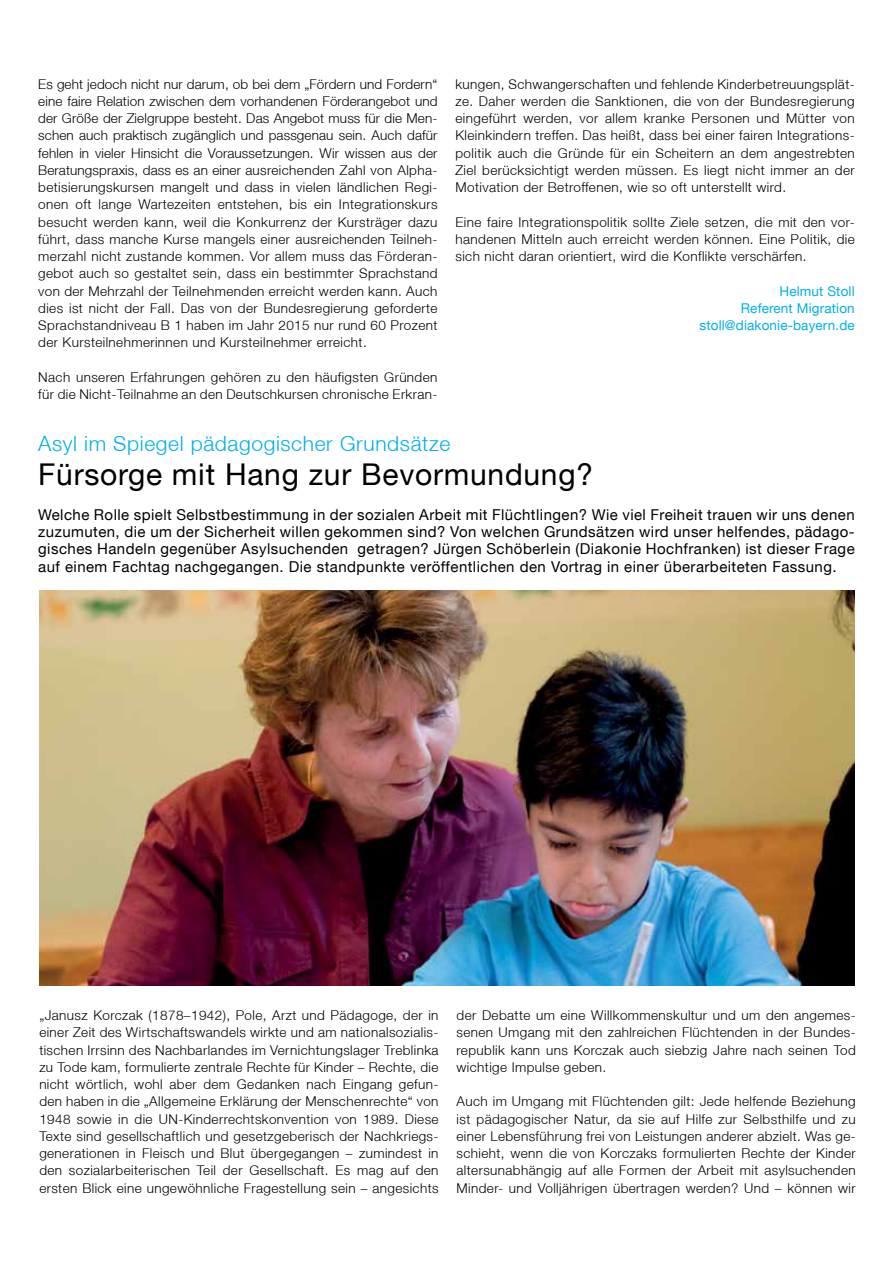
<style>
.page{position:relative;width:893px;height:1263px;background:#fff}
.page>*{position:absolute;margin:0;border:0;box-sizing:border-box;transform-origin:0 0}
.t1{font:30px "Helvetica Neue LT";letter-spacing:.025em;color:#000}
.t2{font:300 21px "Helvetica Neue LT";letter-spacing:.03em;color:#00aeef}
.t3{font:15px/17.2px "Helvetica Neue LT";letter-spacing:.03em;color:#000;text-align:justify}
.t4{font:300 13.5px/17.2px "Helvetica Neue LT";letter-spacing:.03em;color:#000;text-align:justify}
.t5{font:13.5px/17.2px "Helvetica Neue LT";letter-spacing:.01em;color:#00aeef;text-align:right}
</style>
<div class="page">
<img style="left:40px;top:591px;width:815px;height:395px">
<p class="t4" style="left:38px;top:75px;width:401px">Es geht jedoch nicht nur darum, ob bei dem „Fördern und Fordern“ eine faire Relation zwischen dem vorhandenen Förderangebot und der Größe der Zielgruppe besteht. Das Angebot muss für die Men&shy;schen auch praktisch zugänglich und passgenau sein. Auch dafür fehlen in vieler Hinsicht die Voraussetzungen. Wir wissen aus der Beratungspraxis, dass es an einer ausreichenden Zahl von Alpha&shy;betisierungskursen mangelt und dass in vielen ländlichen Regi&shy;onen oft lange Wartezeiten entstehen, bis ein Integrationskurs besucht werden kann, weil die Konkurrenz der Kursträger dazu führt, dass manche Kurse mangels einer ausreichenden Teilneh&shy;merzahl nicht zustande kommen. Vor allem muss das Förderan&shy;gebot auch so gestaltet sein, dass ein bestimmter Sprachstand von der Mehrzahl der Teilnehmenden erreicht werden kann. Auch dies ist nicht der Fall. Das von der Bundesregierung geforderte Sprachstandniveau B 1 haben im Jahr 2015 nur rund 60 Prozent der Kursteilnehmerinnen und Kursteilnehmer erreicht.</p>
<p class="t4" style="left:38px;top:368px;width:401px">Nach unseren Erfahrungen gehören zu den häufigsten Gründen für die Nicht-Teilnahme an den Deutschkursen chronische Erkran-</p>
<p class="t4" style="left:455px;top:75px;width:401px">kungen, Schwangerschaften und fehlende Kinderbetreuungsplät&shy;ze. Daher werden die Sanktionen, die von der Bundesregierung eingeführt werden, vor allem kranke Personen und Mütter von Kleinkindern treffen. Das heißt, dass bei einer fairen Integrations&shy;politik auch die Gründe für ein Scheitern an dem angestrebten Ziel berücksichtigt werden müssen. Es liegt nicht immer an der Motivation der Betroffenen, wie so oft unterstellt wird.</p>
<p class="t4" style="left:455px;top:213px;width:401px">Eine faire Integrationspolitik sollte Ziele setzen, die mit den vor&shy;handenen Mitteln auch erreicht werden können. Eine Politik, die sich nicht daran orientiert, wird die Konflikte verschärfen.</p>
<p class="t5" style="left:699px;top:282px;width:157px">Helmut Stoll<br>Referent Migration stoll@diakonie-bayern.de</p>
<h2 class="t2" style="left:38px;top:430px;width:413px">Asyl im Spiegel pädagogischer Grundsätze</h2>
<h1 class="t1" style="left:38px;top:457px;width:556px">Fürsorge mit Hang zur Bevormundung?</h1>
<p class="t3" style="left:38px;top:506px;width:818px">Welche Rolle spielt Selbstbestimmung in der sozialen Arbeit mit Flüchtlingen? Wie viel Freiheit trauen wir uns denen zuzumuten, die um der Sicherheit willen gekommen sind? Von welchen Grundsätzen wird unser helfendes, pädago&shy;gisches Handeln gegenüber Asylsuchenden getragen? Jürgen Schöberlein (Diakonie Hochfranken) ist dieser Frage auf einem Fachtag nachgegangen. Die standpunkte veröffentlichen den Vortrag in einer überarbeiteten Fassung.</p>
<p class="t4" style="left:39px;top:1006px;width:401px">„Janusz Korczak (1878–1942), Pole, Arzt und Pädagoge, der in einer Zeit des Wirtschaftswandels wirkte und am nationalsozialis&shy;tischen Irrsinn des Nachbarlandes im Vernichtungslager Treblinka zu Tode kam, formulierte zentrale Rechte für Kinder – Rechte, die nicht wörtlich, wohl aber dem Gedanken nach Eingang gefun&shy;den haben in die „Allgemeine Erklärung der Menschenrechte“ von 1948 sowie in die UN-Kinderrechtskonvention von 1989. Diese Texte sind gesellschaftlich und gesetzgeberisch der Nachkriegs&shy;generationen in Fleisch und Blut übergegangen – zumindest in den sozialarbeiterischen Teil der Gesellschaft. Es mag auf den ersten Blick eine ungewöhnliche Fragestellung sein – angesichts</p>
<p class="t4" style="left:457px;top:1006px;width:401px">der Debatte um eine Willkommenskultur und um den angemes&shy;senen Umgang mit den zahlreichen Flüchtenden in der Bundes&shy;republik kann uns Korczak auch siebzig Jahre nach seinen Tod wichtige Impulse geben.</p>
<p class="t4" style="left:457px;top:1093px;width:401px">Auch im Umgang mit Flüchtenden gilt: Jede helfende Beziehung ist pädagogischer Natur, da sie auf Hilfe zur Selbsthilfe und zu einer Lebensführung frei von Leistungen anderer abzielt. Was ge&shy;schieht, wenn die von Korczaks formulierten Rechte der Kinder altersunabhängig auf alle Formen der Arbeit mit asylsuchenden Minder- und Volljährigen übertragen werden? Und – können wir</p>
</div>
